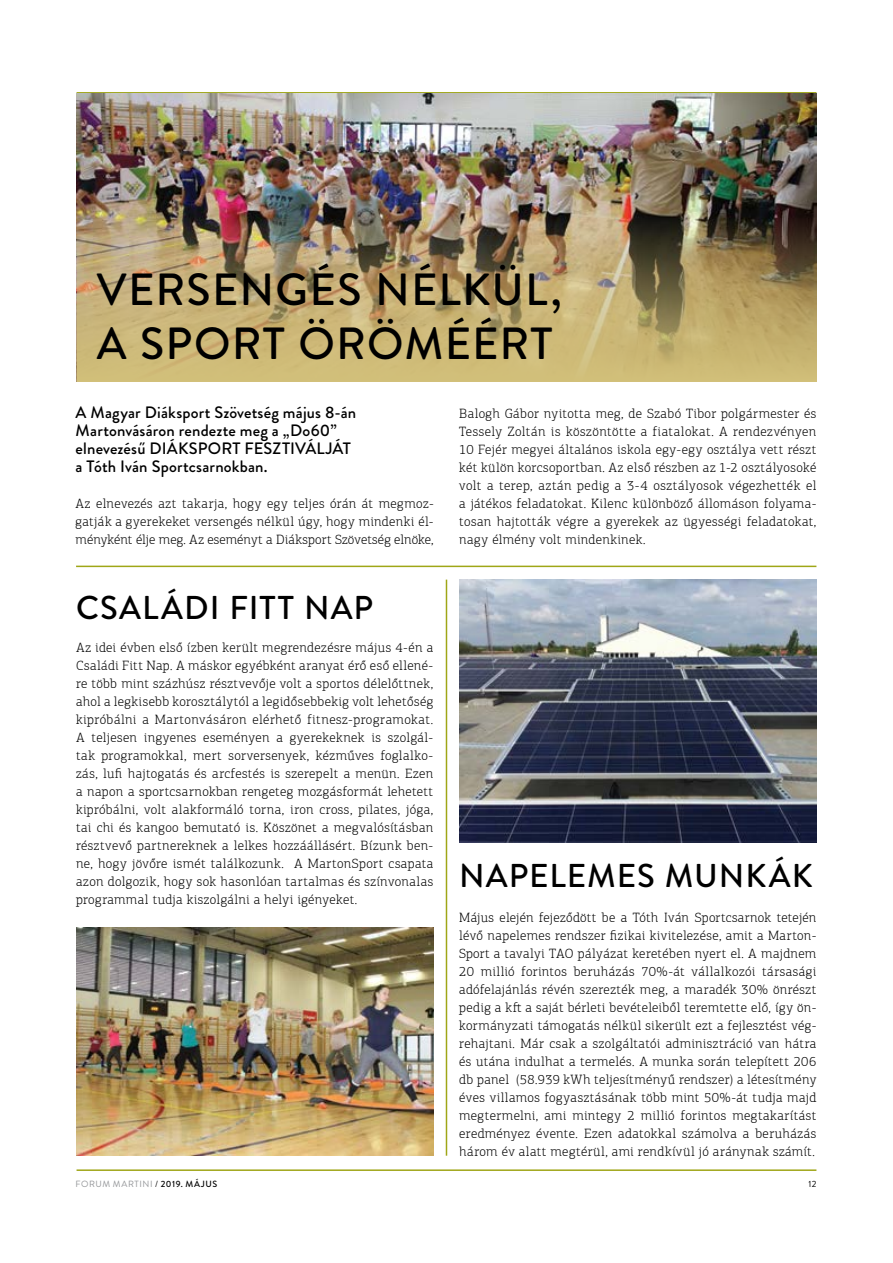
<style>
.page{position:relative;width:893px;height:1263px;background:#fff}
.page>*{position:absolute;margin:0;border:0;box-sizing:border-box;transform-origin:0 0}
.t1{font:500 45px/54px "Brandon Grotesque";letter-spacing:.025em;color:#000}
.t2{font:500 33px "Brandon Grotesque";letter-spacing:.03em;color:#000}
.t3{font:500 16.5px/18px "Brandon Grotesque";letter-spacing:.01em;color:#000}
.t4{font:300 13.5px/18px "PF Agora Slab Pro";letter-spacing:.02em;color:#000;text-align:justify}
.t5{font:9px "Brandon Grotesque";letter-spacing:.06em;color:#939598}
.t6{font:9px "Brandon Grotesque";color:#000}
.s1{color:#000}
.s2{font-weight:500;color:#000}
</style>
<div class="page">
<hr style="left:77px;top:92px;width:739px;height:2px;background:#9fa617">
<hr style="left:77px;top:1169px;width:739px;height:2px;background:#9fa617">
<img style="left:77px;top:94px;width:739px;height:121px">
<img style="left:76px;top:927px;width:357px;height:228px">
<img style="left:459px;top:580px;width:357px;height:262px">
<hr style="left:76px;top:566px;width:740px;height:1px;background:#9fa617">
<hr style="left:446px;top:580px;width:1px;height:576px;background:#9fa617">
<img style="left:77px;top:215px;width:739px;height:167px">
<h1 class="t1" style="left:97px;top:263px;width:467px">VERSENGÉS NÉLKÜL,<br>A SPORT ÖRÖMÉÉRT</h1>
<p class="t3" style="left:76px;top:403px;width:282px">A Magyar Diáksport Szövetség május 8-án Martonvásáron rendezte meg a „Do60” elnevezésű DIÁKSPORT FESZTIVÁLJÁT a Tóth Iván Sportcsarnokban.</p>
<p class="t4" style="left:76px;top:494px;width:360px">Az elnevezés azt takarja, hogy egy teljes órán át megmoz&shy;gatják a gyerekeket versengés nélkül úgy, hogy mindenki él&shy;ményként élje meg. Az eseményt a Diáksport Szövetség elnöke,</p>
<h2 class="t2" style="left:76px;top:585px;width:299px">CSALÁDI FITT NAP</h2>
<p class="t4" style="left:76px;top:638px;width:359px">Az idei évben első ízben került megrendezésre május 4-én a Családi Fitt Nap. A máskor egyébként aranyat érő eső ellené&shy;re több mint százhúsz résztvevője volt a sportos délelőttnek, ahol a legkisebb korosztálytól a legidősebbekig volt lehetőség kipróbálni a Martonvásáron elérhető fitnesz-programokat.<br>A teljesen ingyenes eseményen a gyerekeknek is szolgál&shy;tak programokkal, mert sorversenyek, kézműves foglalko&shy;zás, lufi hajtogatás és arcfestés is szerepelt a menün. Ezen a napon a sportcsarnokban rengeteg mozgásformát lehetett kipróbálni, volt alakformáló torna, iron cross, pilates, jóga, tai chi és kangoo bemutató is. Köszönet a megvalósításban résztvevő partnereknek a lelkes hozzáállásért. Bízunk ben&shy;ne, hogy jövőre ismét találkozunk. A MartonSport csapata azon dolgozik, hogy sok hasonlóan tartalmas és színvonalas programmal tudja kiszolgálni a helyi igényeket.</p>
<p class="t4" style="left:459px;top:404px;width:359px">Balogh Gábor nyitotta meg, de Szabó Tibor polgármester és Tessely Zoltán is köszöntötte a fiatalokat. A rendezvényen 10 Fejér megyei általános iskola egy-egy osztálya vett részt két külön korcsoportban. Az első részben az 1-2 osztályosoké volt a terep, aztán pedig a 3-4 osztályosok végezhették el a játékos feladatokat. Kilenc különböző állomáson folyama&shy;tosan hajtották végre a gyerekek az ügyességi feladatokat, nagy élmény volt mindenkinek.</p>
<h2 class="t2" style="left:459px;top:852px;width:355px">NAPELEMES MUNKÁK</h2>
<p class="t4" style="left:459px;top:908px;width:359px">Május elején fejeződött be a Tóth Iván Sportcsarnok tetején lévő napelemes rendszer fizikai kivitelezése, amit a Marton-Sport a tavalyi TAO pályázat keretében nyert el. A majdnem 20 millió forintos beruházás 70%-át vállalkozói társasági adófelajánlás révén szerezték meg, a maradék 30% önrészt pedig a kft a saját bérleti bevételeiből teremtette elő, így ön&shy;kormányzati támogatás nélkül sikerült ezt a fejlesztést vég&shy;rehajtani. Már csak a szolgáltatói adminisztráció van hátra és utána indulhat a termelés. A munka során telepített 206 db panel (58.939 kWh teljesítményű rendszer) a létesítmény éves villamos fogyasztásának több mint 50%-át tudja majd megtermelni, ami mintegy 2 millió forintos megtakarítást eredményez évente. Ezen adatokkal számolva a beruházás három év alatt megtérül, ami rendkívül jó aránynak számít.</p>
<p class="t5" style="left:76px;top:1178px;width:143px">FORUM MARTINI <span class="s1">/</span> <span class="s2">2019. MÁJUS</span></p>
<p class="t6" style="left:808px;top:1177px;width:10px">12</p>
</div>
